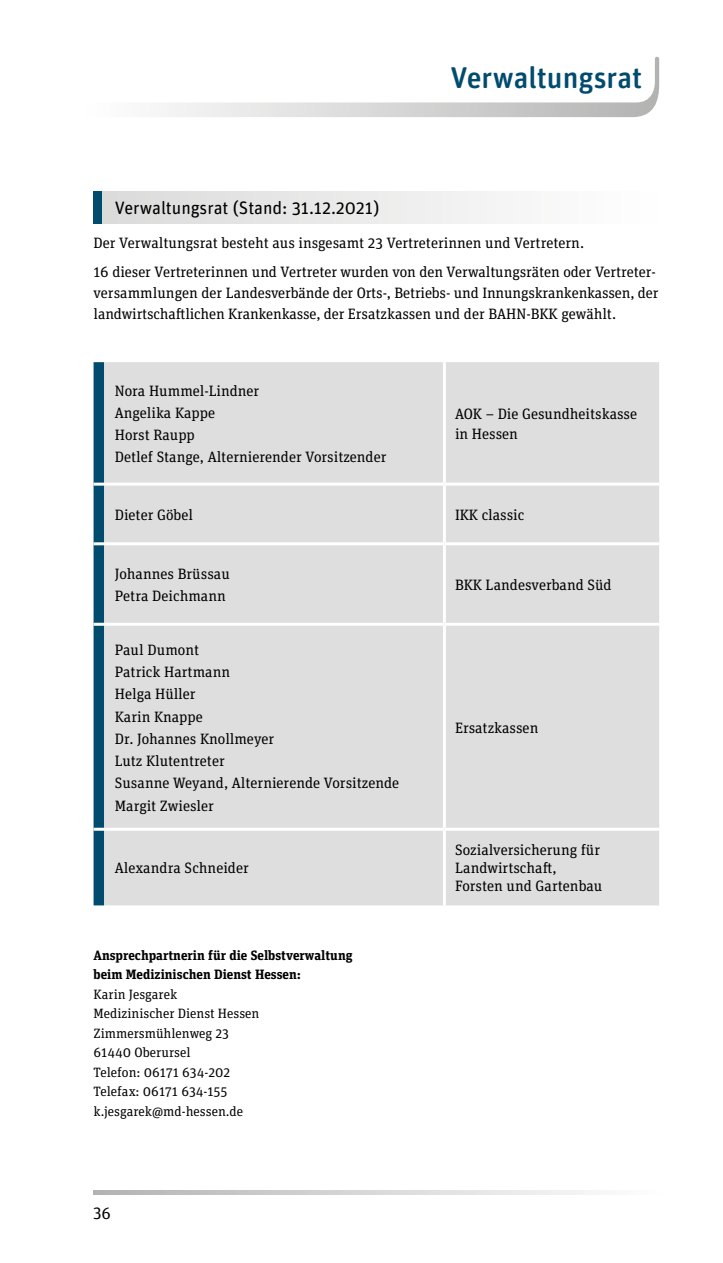
<style>
.page{position:relative;width:723px;height:1263px;background:#fff}
.page>*{position:absolute;margin:0;border:0;box-sizing:border-box;transform-origin:0 0}
.H1{font:500 30px "Unit Rounded OT";color:#004b6e}
.H2_Zwischenheadline{font:18px "Unit Rounded OT";letter-spacing:-.005em;color:#000}
.t1{font:16.5px "Unit Slab OT";color:#000}
.Grundschrift{font:15px/18px "Unit Slab OT";color:#000}
.Grundschrift_1_2_Lee{font:15px/21px "Unit Slab OT";letter-spacing:-.005em;color:#000}
.P_ZAB_13_ohne{font:13.5px "Unit Slab OT";color:#000}
.P_ZAB_13_ohne-2{font:700 13.5px/19.5px "Unit Slab OT";color:#000}
</style>
<div class="page">
<svg style="left:94px;top:1191px;width:490px;height:4px;background:#d3d3d3"></svg>
<svg style="left:167px;top:57px;width:492px;height:60px"></svg>
<div style="left:94px;top:191px;width:565px;height:33px;background:linear-gradient(to right,#dadada,#fff)"></div>
<div style="left:94px;top:191px;width:8px;height:33px;background:#004b6e"></div>
<div style="left:104px;top:362px;width:555px;height:543px;background:#dedede"></div>
<hr style="left:443px;top:362px;width:3px;height:121px;background:#fff">
<hr style="left:104px;top:483px;width:340px;height:3px;background:#fff">
<hr style="left:444px;top:483px;width:215px;height:3px;background:#fff">
<hr style="left:443px;top:486px;width:3px;height:56px;background:#fff">
<hr style="left:104px;top:542px;width:340px;height:3px;background:#fff">
<hr style="left:444px;top:542px;width:215px;height:3px;background:#fff">
<hr style="left:443px;top:545px;width:3px;height:78px;background:#fff">
<hr style="left:104px;top:623px;width:340px;height:3px;background:#fff">
<hr style="left:444px;top:623px;width:215px;height:3px;background:#fff">
<hr style="left:443px;top:626px;width:3px;height:202px;background:#fff">
<div style="left:94px;top:362px;width:10px;height:543px;background:#004b6e"></div>
<hr style="left:104px;top:828px;width:340px;height:3px;background:#fff">
<hr style="left:444px;top:828px;width:215px;height:3px;background:#fff">
<hr style="left:443px;top:831px;width:3px;height:74px;background:#fff">
<h2 class="H1" style="left:450px;top:58px;width:193px">Verwaltungsrat</h2>
<h3 class="H2_Zwischenheadline" style="left:115px;top:196px;width:266px">Verwaltungsrat (Stand: 31.12.2021)</h3>
<p class="Grundschrift_1_2_Lee" style="left:94px;top:232px;width:492px">Der Verwaltungsrat besteht aus insgesamt 23 Vertreterinnen und Vertretern.</p>
<p class="Grundschrift_1_2_Lee" style="left:94px;top:261px;width:566px">16 dieser Vertreterinnen und Vertreter wurden von den Verwaltungsräten oder Vertreter&shy;versammlungen der Landesverbände der Orts-, Betriebs- und Innungskrankenkassen, der landwirtschaftlichen Krankenkasse, der Ersatzkassen und der BAHN-BKK gewählt.</p>
<p class="Grundschrift" style="left:115px;top:381px;width:146px">Nora Hummel-Lindner</p>
<p class="Grundschrift" style="left:115px;top:404px;width:102px">Angelika Kappe</p>
<p class="Grundschrift" style="left:115px;top:426px;width:82px">Horst Raupp</p>
<p class="Grundschrift" style="left:115px;top:448px;width:273px">Detlef Stange, Alternierender Vorsitzender</p>
<p class="Grundschrift" style="left:455px;top:404px;width:184px;line-height:19.5px">AOK – Die Gesundheitskasse in Hessen</p>
<p class="Grundschrift" style="left:115px;top:506px;width:80px">Dieter Göbel</p>
<p class="Grundschrift" style="left:455px;top:506px;width:71px">IKK classic</p>
<p class="Grundschrift" style="left:115px;top:564px;width:117px">Johannes Brüssau</p>
<p class="Grundschrift" style="left:115px;top:587px;width:113px">Petra Deichmann</p>
<p class="Grundschrift" style="left:115px;top:640px;width:86px">Paul Dumont</p>
<p class="Grundschrift" style="left:115px;top:663px;width:117px">Patrick Hartmann</p>
<p class="Grundschrift" style="left:115px;top:685px;width:82px">Helga Hüller</p>
<p class="Grundschrift" style="left:115px;top:707px;width:89px">Karin Knappe</p>
<p class="Grundschrift" style="left:115px;top:729px;width:161px">Dr. Johannes Knollmeyer</p>
<p class="Grundschrift" style="left:115px;top:752px;width:111px">Lutz Klutentreter</p>
<p class="Grundschrift" style="left:115px;top:774px;width:286px">Susanne Weyand, Alternierende Vorsitzende</p>
<p class="Grundschrift" style="left:115px;top:796px;width:101px">Margit Zwiesler</p>
<p class="Grundschrift" style="left:115px;top:859px;width:135px">Alexandra Schneider</p>
<p class="P_ZAB_13_ohne-2" style="left:94px;top:945px;width:260px">Ansprechpartnerin für die Selbstverwaltung beim Medizinischen Dienst Hessen:</p>
<p class="P_ZAB_13_ohne" style="left:94px;top:985px;width:85px">Karin Jesgarek</p>
<p class="P_ZAB_13_ohne" style="left:94px;top:1005px;width:167px">Medizinischer Dienst Hessen</p>
<p class="P_ZAB_13_ohne" style="left:94px;top:1024px;width:137px">Zimmersmühlenweg 23</p>
<p class="P_ZAB_13_ohne" style="left:94px;top:1044px;width:99px">61440 Oberursel</p>
<p class="P_ZAB_13_ohne" style="left:94px;top:1063px;width:138px">Telefon: 06171 634-202</p>
<p class="P_ZAB_13_ohne" style="left:94px;top:1083px;width:135px">Telefax: 06171 634-155</p>
<p class="P_ZAB_13_ohne" style="left:94px;top:1102px;width:151px">k.jesgarek@md-hessen.de</p>
<p class="t1" style="left:93px;top:1202px;width:20px">36</p>
<p class="Grundschrift" style="left:455px;top:576px;width:158px">BKK Landesverband Süd</p>
<p class="Grundschrift" style="left:455px;top:718px;width:85px">Ersatzkassen</p>
<p class="Grundschrift" style="left:455px;top:841px;width:149px">Sozialversicherung für<br>Landwirtschaft,<br>Forsten und Gartenbau</p>
</div>
